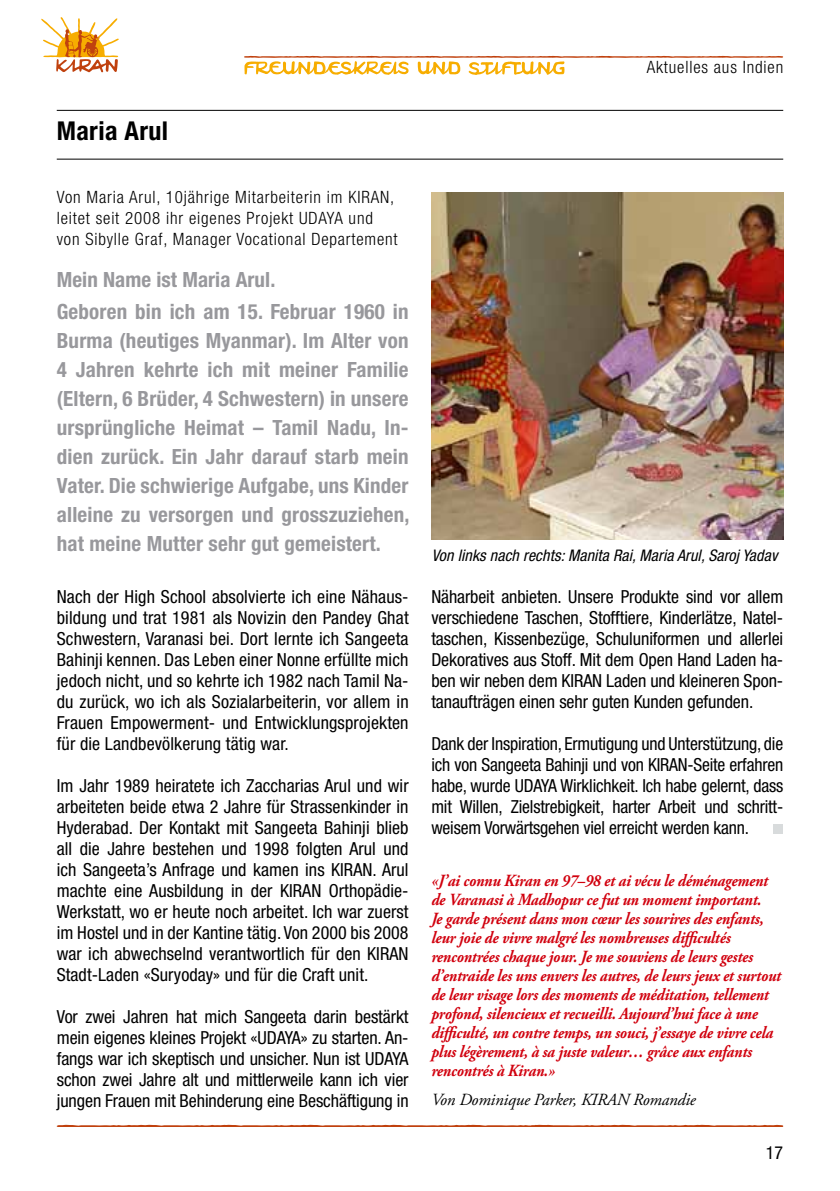
<style>
.page{position:relative;width:840px;height:1191px;background:#fff}
.page>*{position:absolute;margin:0;border:0;box-sizing:border-box;transform-origin:0 0}
.t1{font:700 condensed 26px "Helvetica Neue";letter-spacing:.015em;color:#000}
.t2{font:700 condensed 21px/29px "Helvetica Neue";letter-spacing:.01em;color:#98989c}
.t3{font:condensed 18px/21px "Helvetica Neue";letter-spacing:-.005em;color:#000;text-align:justify}
.t4{font:italic 700 17px/19px "Adobe Garamond Pro";letter-spacing:-.01em;color:#d1010e;scale:.9 1}
.t5{font:300 condensed 17px/21px "Helvetica Neue";letter-spacing:.05em;color:#000}
.t6{font:italic 17px "Adobe Garamond Pro";letter-spacing:-.01em;color:#000}
.t7{font:italic condensed 16px "Helvetica Neue";letter-spacing:.01em;color:#000}
</style>
<div class="page">
<svg style="left:41px;top:17px;width:78px;height:56px"></svg>
<svg style="left:244px;top:56px;width:538px;height:19px"></svg>
<svg style="left:57px;top:1124px;width:725px;height:2px"></svg>
<img style="left:431px;top:193px;width:351px;height:346px">
<hr style="left:57px;top:110px;width:725px;height:1px;background:#000">
<hr style="left:57px;top:159px;width:725px;height:1px;background:#000">
<div style="left:772px;top:823px;width:10px;height:10px;background:#d8dbdc"></div>
<h1 class="t1" style="left:57px;top:115px;width:113px">Maria Arul</h1>
<p class="t5" style="left:57px;top:187px;width:342px">Von Maria Arul, 10jährige Mitarbeiterin im KIRAN, leitet seit 2008 ihr eigenes Projekt UDAYA und von Sibylle Graf, Manager Vocational Departement</p>
<p class="t2" style="left:57px;top:264px;width:353px;line-height:31.6px">Mein Name ist Maria Arul.<br>Geboren bin ich am 15. Februar 1960 in</p>
<p class="t2" style="left:57px;top:326px;width:354px;text-align:justify">Burma (heutiges Myanmar). Im Alter von 4 Jahren kehrte ich mit meiner Familie (Eltern, 6 Brüder, 4 Schwestern) in unsere ursprüngliche Heimat – Tamil Nadu, In&shy;dien zurück. Ein Jahr darauf starb mein Vater. Die schwierige Aufgabe, uns Kinder alleine zu versorgen und grosszuziehen, hat meine Mutter sehr gut gemeistert.</p>
<p class="t3" style="left:57px;top:585px;width:353px">Nach der High School absolvierte ich eine Nähaus&shy;bildung und trat 1981 als Novizin den Pandey Ghat Schwestern, Varanasi bei. Dort lernte ich Sangeeta Bahinji kennen. Das Leben einer Nonne erfüllte mich jedoch nicht, und so kehrte ich 1982 nach Tamil Na&shy;du zurück, wo ich als Sozialarbeiterin, vor allem in Frauen Empowerment- und Entwicklungsprojekten für die Landbevölkerung tätig war.</p>
<p class="t3" style="left:57px;top:774px;width:353px">Im Jahr 1989 heiratete ich Zaccharias Arul und wir arbeiteten beide etwa 2 Jahre für Strassenkinder in Hyderabad. Der Kontakt mit Sangeeta Bahinji blieb all die Jahre bestehen und 1998 folgten Arul und ich Sangeeta’s Anfrage und kamen ins KIRAN. Arul machte eine Ausbildung in der KIRAN Orthopädie-Werkstatt, wo er heute noch arbeitet. Ich war zuerst im Hostel und in der Kantine tätig. Von 2000 bis 2008 war ich abwechselnd verantwortlich für den KIRAN Stadt-Laden «Suryoday» und für die Craft unit.</p>
<p class="t3" style="left:57px;top:1005px;width:353px">Vor zwei Jahren hat mich Sangeeta darin bestärkt mein eigenes kleines Projekt «UDAYA» zu starten. An&shy;fangs war ich skeptisch und unsicher. Nun ist UDAYA schon zwei Jahre alt und mittlerweile kann ich vier jungen Frauen mit Behinderung eine Beschäftigung in</p>
<p class="t5" style="left:646px;top:57px;width:138px">Aktuelles aus Indien</p>
<p class="t7" style="left:431px;top:545px;width:347px">Von links nach rechts: Manita Rai, Maria Arul, Saroj Yadav</p>
<p class="t3" style="left:431px;top:585px;width:353px">Näharbeit anbieten. Unsere Produkte sind vor allem verschiedene Taschen, Stofftiere, Kinderlätze, Natel&shy;taschen, Kissenbezüge, Schuluniformen und allerlei Dekoratives aus Stoff. Mit dem Open Hand Laden ha&shy;ben wir neben dem KIRAN Laden und kleineren Spon&shy;tanaufträgen einen sehr guten Kunden gefunden.</p>
<p class="t3" style="left:431px;top:732px;width:353px">Dank der Inspiration, Ermutigung und Unterstützung, die ich von Sangeeta Bahinji und von KIRAN-Seite erfahren habe, wurde UDAYA Wirklichkeit. Ich habe gelernt, dass mit Willen, Zielstrebigkeit, harter Arbeit und schritt&shy;weisem Vorwärtsgehen viel erreicht werden kann.</p>
<p class="t4" style="left:431px;top:871px;width:390px">«J’ai connu Kiran en 97–98 et ai vécu le déménagement de Varanasi à Madhopur ce fut un moment important.<br>Je garde présent dans mon cœur les sourires des enfants, leur joie de vivre malgré les nombreuses difficultés rencontrées chaque jour. Je me souviens de leurs gestes d’entraide les uns envers les autres, de leurs jeux et surtout de leur visage lors des moments de méditation, tellement profond, silencieux et recueilli. Aujourd’hui face à une difficulté, un contre temps, un souci, j’essaye de vivre cela plus légèrement, à sa juste valeur… grâce aux enfants rencontrés à Kiran.»</p>
<p class="t6" style="left:431px;top:1089px;width:266px">Von Dominique Parker, KIRAN Romandie</p>
<p class="t3" style="left:765px;top:1142px;width:19px">17</p>
</div>
